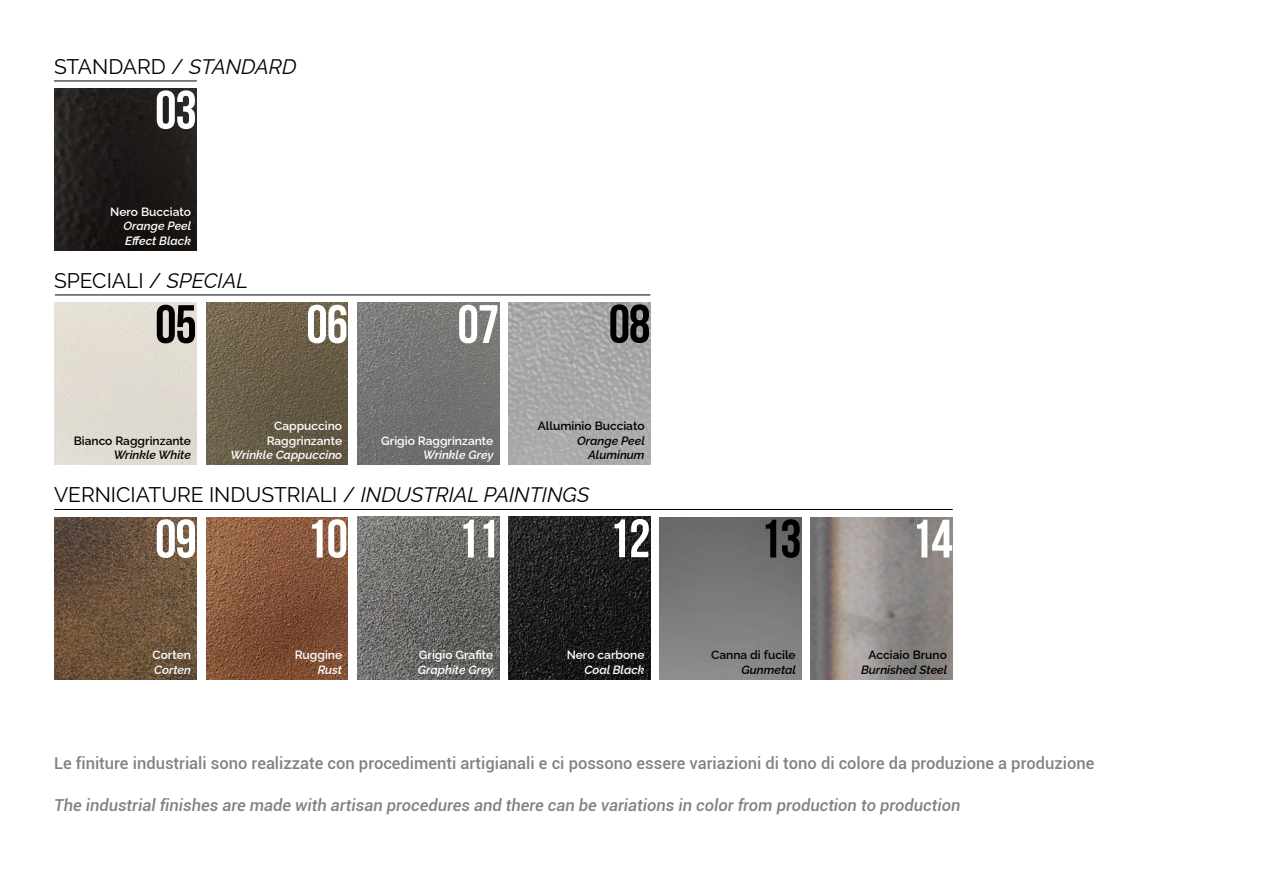
<style>
.page{position:relative;width:1263px;height:893px;background:#fff}
.page>*{position:absolute;margin:0;border:0;box-sizing:border-box;transform-origin:0 0}
.t1{font:700 54px "Bebas Neue";letter-spacing:-.02em;color:#fff}
.t2{font:700 54px "Bebas Neue";color:#000}
.t3{font:21px "Raleway";color:#000}
.t4{font:500 16.5px "Roboto";color:#808285}
.t5{font:italic 500 16.5px "Roboto";color:#808285}
.t6{font:600 12px "Raleway";color:#fff}
.t7{font:italic 600 12px "Raleway";color:#fff}
.t8{font:600 12px "Raleway";color:#000}
.t9{font:italic 600 12px "Raleway";color:#000}
.s1{font-style:italic}
</style>
<div class="page">
<img style="left:206px;top:302px;width:142px;height:163px">
<img style="left:357px;top:302px;width:142px;height:163px">
<img style="left:508px;top:302px;width:142px;height:163px">
<img style="left:55px;top:88px;width:142px;height:163px">
<hr style="left:55px;top:295px;width:595px;height:1px;background:#000">
<hr style="left:54px;top:81px;width:143px;height:1px;background:#000">
<img style="left:55px;top:517px;width:142px;height:162px">
<img style="left:357px;top:517px;width:142px;height:162px">
<img style="left:206px;top:517px;width:142px;height:162px">
<img style="left:508px;top:517px;width:142px;height:162px">
<img style="left:660px;top:517px;width:141px;height:162px">
<img style="left:811px;top:517px;width:142px;height:162px">
<hr style="left:54px;top:509px;width:899px;height:1px;background:#000">
<p class="t3" style="left:54px;top:54px;width:244px">STANDARD / <span class="s1">STANDARD</span></p>
<p class="t1" style="left:155px;top:80px;width:43px">03</p>
<p class="t6" style="left:110px;top:202px;width:82px">Nero Bucciato</p>
<p class="t7" style="left:124px;top:217px;width:69px">Orange Peel</p>
<p class="t7" style="left:125px;top:231px;width:67px">Effect Black</p>
<p class="t3" style="left:54px;top:268px;width:196px">SPECIALI / <span class="s1">SPECIAL</span></p>
<p class="t2" style="left:155px;top:295px;width:43px">05</p>
<p class="t1" style="left:306px;top:295px;width:43px">06</p>
<p class="t1" style="left:457px;top:295px;width:43px">07</p>
<p class="t2" style="left:609px;top:294px;width:43px">08</p>
<p class="t8" style="left:74px;top:431px;width:119px">Bianco Raggrinzante</p>
<p class="t9" style="left:114px;top:445px;width:79px">Wrinkle White</p>
<p class="t6" style="left:274px;top:416px;width:70px">Cappuccino</p>
<p class="t6" style="left:267px;top:431px;width:77px">Raggrinzante</p>
<p class="t7" style="left:231px;top:445px;width:113px">Wrinkle Cappuccino</p>
<p class="t6" style="left:381px;top:431px;width:114px">Grigio Raggrinzante</p>
<p class="t7" style="left:423px;top:445px;width:72px">Wrinkle Grey</p>
<p class="t8" style="left:538px;top:416px;width:108px">Alluminio Bucciato</p>
<p class="t9" style="left:577px;top:431px;width:69px">Orange Peel</p>
<p class="t9" style="left:588px;top:445px;width:58px">Aluminum</p>
<p class="t3" style="left:54px;top:483px;width:537px">VERNICIATURE INDUSTRIALI / <span class="s1">INDUSTRIAL PAINTINGS</span></p>
<p class="t1" style="left:155px;top:509px;width:43px">09</p>
<p class="t1" style="left:306px;top:509px;width:43px">10</p>
<p class="t1" style="left:457px;top:509px;width:43px">11</p>
<p class="t1" style="left:609px;top:509px;width:43px">12</p>
<p class="t2" style="left:760px;top:509px;width:43px">13</p>
<p class="t1" style="left:911px;top:509px;width:43px">14</p>
<p class="t6" style="left:152px;top:645px;width:40px">Corten</p>
<p class="t7" style="left:154px;top:660px;width:38px">Corten</p>
<p class="t6" style="left:295px;top:645px;width:49px">Ruggine</p>
<p class="t7" style="left:318px;top:660px;width:26px">Rust</p>
<p class="t6" style="left:419px;top:645px;width:76px">Grigio Grafite</p>
<p class="t7" style="left:418px;top:660px;width:77px">Graphite Grey</p>
<p class="t6" style="left:567px;top:645px;width:79px">Nero carbone</p>
<p class="t7" style="left:584px;top:660px;width:62px">Coal Black</p>
<p class="t8" style="left:711px;top:645px;width:86px">Canna di fucile</p>
<p class="t9" style="left:742px;top:660px;width:56px">Gunmetal</p>
<p class="t8" style="left:869px;top:645px;width:80px">Acciaio Bruno</p>
<p class="t9" style="left:861px;top:660px;width:88px">Burnished Steel</p>
<p class="t4" style="left:54px;top:751px;width:1042px">Le finiture industriali sono realizzate con procedimenti artigianali e ci possono essere variazioni di tono di colore da produzione a produzione</p>
<p class="t5" style="left:54px;top:793px;width:908px">The industrial finishes are made with artisan procedures and there can be variations in color from production to production</p>
</div>
